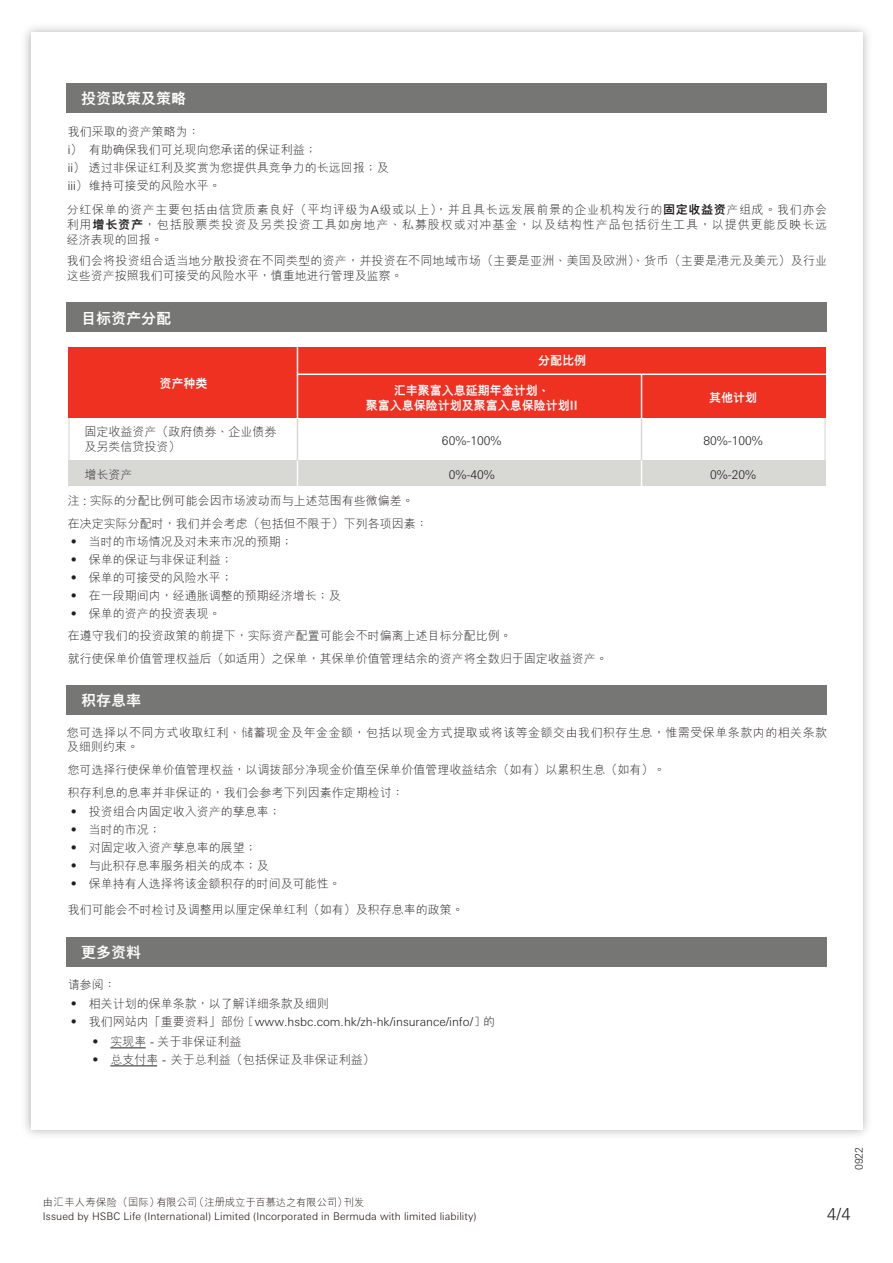
<style>
.page{position:relative;width:893px;height:1263px;background:#fff}
.page>*{position:absolute;margin:0;border:0;box-sizing:border-box;transform-origin:0 0}
.t1{font:300 16.5px "Univers Nextfor HSBC";color:#231f20}
.t2{font:800 15px "M Hei PR Cfor HSBC";color:#fff}
.t3{font:800 12.3px/15px "M Hei PR Cfor HSBC";color:#fff;text-align:center}
.t4{font:300 12px/18px "M Hei PR Cfor HSBC";color:#231f20}
.t5{font:300 12px "Univers Nextfor HSBC";color:#231f20}
.t6{font:300 12px/14.4px "M Hei PR Cfor HSBC";letter-spacing:.04em;color:#231f20}
.t7{font:800 12px "M Hei PR Cfor HSBC";color:#fff}
.t8{font:300 10.5px "Univers Nextfor HSBC";letter-spacing:.01em;color:#201412}
.t9{font:300 10.5px "Univers Nextfor HSBC";color:#231f20}
.t10{font:300 10.35px "M Hei PR Cfor HSBC";letter-spacing:-.01em;color:#201412}
.s1{font-family:"M Hei H Kfor HSBC"}
.s2{font-weight:800}
.s3{font-size:11.7px}
.s4{font-family:"M Hei PR Cfor HSBC"}
.s5{font-size:10.5px}
.s6{font-family:"M Hei H Kfor HSBC";font-size:10.5px}
</style>
<div class="page">
<hr style="left:68px;top:416px;width:2px;height:68px;background:#d8d8d5">
<hr style="left:824px;top:416px;width:2px;height:68px;background:#d8d8d5">
<div style="left:68px;top:348px;width:758px;height:70px;background:#ef3122"></div>
<div style="left:68px;top:461px;width:758px;height:25px;background:#d8d8d5"></div>
<div style="left:67px;top:302px;width:760px;height:30px;background:#767675"></div>
<div style="left:67px;top:685px;width:760px;height:30px;background:#767675"></div>
<hr style="left:297px;top:373px;width:533px;height:2px;background:#fff">
<hr style="left:297px;top:418px;width:1px;height:64px;background:#d8d8d5">
<hr style="left:641px;top:418px;width:1px;height:64px;background:#d8d8d5">
<hr style="left:641px;top:374px;width:1px;height:44px;background:#fff">
<svg style="left:641px;top:461px;width:1px;height:25px"></svg>
<svg style="left:297px;top:461px;width:1px;height:25px"></svg>
<hr style="left:297px;top:347px;width:1px;height:71px;background:#fff">
<hr style="left:110px;top:1047px;width:36px;height:1px;background:#231f20">
<hr style="left:110px;top:1065px;width:47px;height:1px;background:#231f20">
<div style="left:67px;top:937px;width:760px;height:29px;background:#767675"></div>
<div style="left:67px;top:83px;width:760px;height:30px;background:#767675"></div>
<p class="t2" style="left:81px;top:90px;width:106px">投资政策及策略</p>
<p class="t4" style="left:68px;top:123px;width:322px">我们采取的资产策略为<span class="s1">：<br>i）</span> 有助确保我们可兑现向您承诺的保证利益<span class="s1">；<br>ii）</span> 透过非保证红利及奖赏为您提供具竞争力的长远回报<span class="s1">；</span>及<span class="s1">iii）</span> 维持可接受的风险水平<span class="s1">。</span></p>
<p class="t4" style="left:67px;top:202px;width:762px;line-height:15px;text-align:justify">分红保单的资产主要包括由信贷质素良好<span class="s1">（</span>平均评级为A级或以上<span class="s1">），</span>并且具长远发展前景的企业机构发行的<span class="s2">固定收益资</span>产组成<span class="s1">。</span>我们亦会利用<span class="s2">增长资产</span><span class="s1">，</span>包括股票类投资及另类投资工具如房地产<span class="s1">、</span>私募股权或对冲基金<span class="s1">，</span>以及结构性产品包括衍生工具<span class="s1">，</span>以提供更能反映长远经济表现的回报<span class="s1">。</span></p>
<p class="t4" style="left:67px;top:253px;width:762px;line-height:15px">我们会将投资组合适当地分散投资在不同类型的资产<span class="s1">，</span>并投资在不同地域市场<span class="s1">（</span>主要是亚洲<span class="s1">、</span>美国及欧洲<span class="s1">）、</span>货币<span class="s1">（</span>主要是港元及美元<span class="s1">）</span>及行业这些资产按照我们可接受的风险水平<span class="s1">，</span>慎重地进行管理及监察<span class="s1">。</span></p>
<p class="t2" style="left:81px;top:310px;width:91px">目标资产分配</p>
<p class="t3" style="left:160px;top:376px;width:49px">资产种类</p>
<p class="t4" style="left:85px;top:424px;width:194px;line-height:15px">固定收益资产<span class="s1">（</span>政府债券<span class="s1">、</span>企业债券及另类信贷投资<span class="s1">）</span></p>
<p class="t4" style="left:85px;top:465px;width:50px">增长资产</p>
<p class="t3" style="left:538px;top:353px;width:49px">分配比例</p>
<p class="t3" style="left:366px;top:383px;width:213px">汇丰聚富入息延期年金计划<span class="s1">、<br></span>聚富入息保险计划及聚富入息保险计划<span class="s1">II</span></p>
<p class="t7" style="left:709px;top:391px;width:49px">其他计划</p>
<p class="t5" style="left:442px;top:432px;width:61px">60%-100%</p>
<p class="t5" style="left:449px;top:466px;width:48px">0%-40%</p>
<p class="t5" style="left:703px;top:432px;width:61px">80%-100%</p>
<p class="t5" style="left:710px;top:466px;width:48px">0%-20%</p>
<p class="t4" style="left:68px;top:490px;width:362px;line-height:22.5px">注 <span class="s1">:</span> 实际的分配比例可能会因市场波动而与上述范围有些微偏差<span class="s1">。</span>在决定实际分配时<span class="s1">，</span>我们并会考虑<span class="s1">（</span>包括但不限于<span class="s1">）</span>下列各项因素<span class="s1">：</span></p>
<p class="t4" style="left:68px;top:533px;width:274px"><span class="s1">‧</span> 当时的市场情况及对未来市况的预期<span class="s1">；<br>‧</span> 保单的保证与非保证利益<span class="s1">；<br>‧</span> 保单的可接受的风险水平<span class="s1">；<br>‧</span> 在一段期间内<span class="s1">，</span>经通胀调整的预期经济增长<span class="s1">；</span>及<span class="s1">‧</span> 保单的资产的投资表现<span class="s1">。</span></p>
<p class="t4" style="left:68px;top:625px;width:542px;line-height:22.5px">在遵守我们的投资政策的前提下<span class="s1">，</span>实际资产配置可能会不时偏离上述目标分配比例<span class="s1">。<br></span>就行使保单价值管理权益后<span class="s1">（</span>如适用<span class="s1">）</span>之保单<span class="s1">，</span>其保单价值管理结余的资产将全数归于固定收益资产<span class="s1">。</span></p>
<p class="t2" style="left:81px;top:692px;width:61px">积存息率</p>
<p class="t6" style="left:67px;top:725px;width:762px">您可选择以不同方式收取红利<span class="s1">、</span>储蓄现金及年金金额<span class="s1">，</span>包括以现金方式提取或将该等金额交由我们积存生息<span class="s1">，</span>惟需受保单条款内的相关条款及细则约束<span class="s1">。</span></p>
<p class="t4" style="left:68px;top:759px;width:599px;line-height:22.5px"><span class="s3">您可</span>选择<span class="s3">行使保</span>单<span class="s3">价值管理</span>权<span class="s3">益</span><span class="s1">，</span>以调拨部分净现金价值至保单价值管理收益结余（如有<span class="s1">）</span>以累积生息<span class="s1">（</span>如有<span class="s1">）。</span>积存利息的息率并非保证的<span class="s1">，</span>我们会参考下列因素作定期检讨<span class="s1">：</span></p>
<p class="t4" style="left:68px;top:803px;width:274px"><span class="s1">‧</span> 投资组合内固定收入资产的孳息率<span class="s1">；<br>‧</span> 当时的市况<span class="s1">；<br>‧</span> 对固定收入资产孳息率的展望<span class="s1">；<br>‧</span> 与此积存息率服务相关的成本<span class="s1">；</span>及<br><span class="s1">‧</span> 保单持有人选择将该金额积存的时间及可能性<span class="s1">。</span></p>
<p class="t4" style="left:68px;top:901px;width:397px">我们可能会不时检讨及调整用以厘定保单红利<span class="s1">（</span>如有<span class="s1">）</span>及积存息率的政策<span class="s1">。</span></p>
<p class="t2" style="left:81px;top:944px;width:61px">更多资料</p>
<p class="t4" style="left:68px;top:976px;width:49px">请参阅<span class="s1">：</span></p>
<p class="t4" style="left:68px;top:995px;width:262px"><span class="s1">‧</span> 相关计划的保单条款<span class="s1">，</span>以了解详细条款及细则</p>
<p class="t5" style="left:68px;top:1013px;width:429px"><span class="s1">‧</span> <span class="s4">我们网站内</span><span class="s1">「</span><span class="s4">重要资料</span><span class="s1">」</span><span class="s4">部份</span><span class="s1">［</span>www.hsbc.com.hk/zh-hk/insurance/info/<span class="s1">］</span><span class="s4">的</span></p>
<p class="t4" style="left:89px;top:1033px;width:287px"><span class="s1">‧</span> 实现率 <span class="s1">-</span> 关于非保证利益<br><span class="s1">‧</span> 总支付率 <span class="s1">-</span> 关于总利益<span class="s1">（</span>包括保证及非保证利益<span class="s1">）</span></p>
<p class="t10" style="left:43px;top:1197px;width:323px">由<span class="s5">汇</span>丰人寿保险<span class="s6">（</span>国际<span class="s6">）有限公司（</span>注<span class="s5">册</span>成立于百慕达之有限公司<span class="s6">）</span>刊发</p>
<p class="t8" style="left:43px;top:1209px;width:435px">Issued by HSBC Life (International) Limited (Incorporated in Bermuda with limited liability)</p>
<p class="t9" style="left:851px;top:1170px;width:25px;rotate:-90deg">0922</p>
<h1 class="t1" style="left:827px;top:1203px;width:25px">4/4</h1>
</div>
